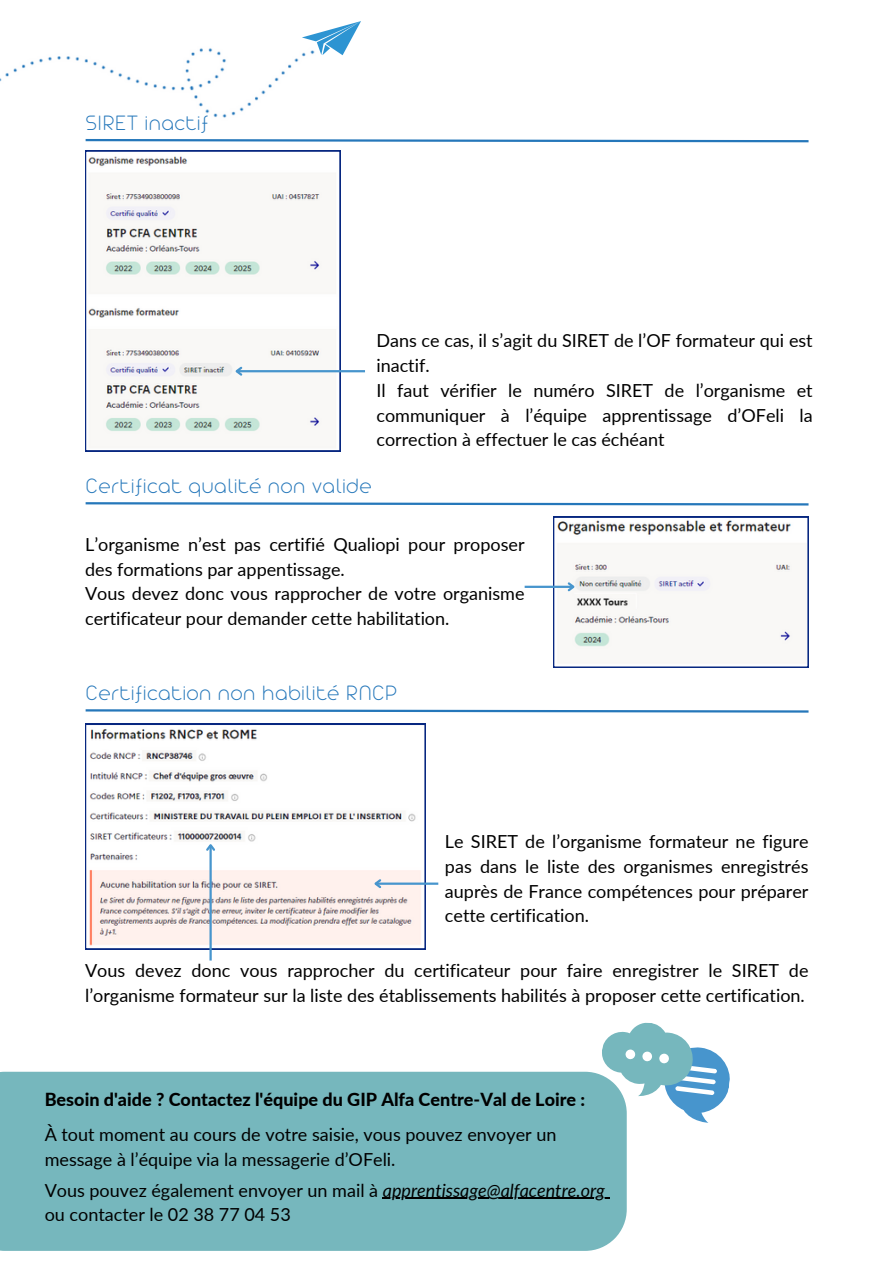
<style>
.page{position:relative;width:894px;height:1264px;background:#fff}
.page>*{position:absolute;margin:0;border:0;box-sizing:border-box;transform-origin:0 0}
.t1{font:200 22.5px "Arista Pro";letter-spacing:.04em;color:#2577ba}
.t2{font:18px/24.8px "Lato";color:#000}
.t3{font:800 18px "Lato";color:#000}
.s1{font-style:italic}
</style>
<div class="page">
<img style="left:0;top:48px;width:306px;height:70px">
<svg style="left:302px;top:21px;width:59px;height:34px"></svg>
<svg style="left:85px;top:502px;width:724px;height:4px"></svg>
<hr style="left:524px;top:585px;width:49px;height:3px;background:#4795cd">
<svg style="left:553px;top:517px;width:255px;height:150px"></svg>
<svg style="left:85px;top:709px;width:724px;height:4px"></svg>
<svg style="left:85px;top:724px;width:340px;height:225px"></svg>
<hr style="left:375px;top:882px;width:63px;height:2px;background:#4795cd">
<svg style="left:372px;top:877px;width:11px;height:13px"></svg>
<hr style="left:209px;top:845px;width:3px;height:115px;background:#4795cd">
<svg style="left:204px;top:841px;width:13px;height:11px"></svg>
<svg style="left:85px;top:139px;width:724px;height:4px"></svg>
<svg style="left:85px;top:151px;width:255px;height:300px"></svg>
<hr style="left:236px;top:370px;width:129px;height:2px;background:#4795cd">
<svg style="left:233px;top:365px;width:11px;height:13px"></svg>
<div style="left:0;top:1071px;width:626px;height:179px;background:#76b7bd"></div>
<svg style="left:597px;top:1022px;width:133px;height:103px"></svg>
<div style="left:625px;top:1049px;width:10px;height:10px;background:#fff;border-radius:50%"></div>
<div style="left:642px;top:1051px;width:10px;height:10px;background:#fff;border-radius:50%"></div>
<svg style="left:658px;top:1053px;width:11px;height:10px"></svg>
<hr style="left:382px;top:1197px;width:222px;height:1px;background:#000">
<h1 class="t1" style="left:86px;top:115px;width:124px">SIRET inactif</h1>
<p class="t2" style="left:376px;top:328px;width:438px">Dans ce cas, il s’agit du SIRET de l’OF formateur qui est inactif.</p>
<p class="t2" style="left:376px;top:377px;width:438px;text-align:justify">Il faut vérifier le numéro SIRET de l’organisme et communiquer à l’équipe apprentissage d’OFeli la correction à effectuer le cas échéant</p>
<p class="t1" style="left:86px;top:479px;width:287px">Certificat qualité non valide</p>
<p class="t2" style="left:85px;top:531px;width:441px">L’organisme n’est pas certifié Qualiopi pour proposer des formations par appentissage.</p>
<h1 class="t2" style="left:85px;top:581px;width:441px">Vous devez donc vous rapprocher de votre organisme certificateur pour demander cette habilitation.</h1>
<p class="t1" style="left:86px;top:686px;width:312px">Certification non habilité RNCP</p>
<p class="t2" style="left:445px;top:828px;width:365px;text-align:justify">Le SIRET de l’organisme formateur ne figure pas dans le liste des organismes enregistrés auprès de France compétences pour préparer cette certification.</p>
<p class="t2" style="left:85px;top:957px;width:724px">Vous devez donc vous rapprocher du certificateur pour faire enregistrer le SIRET de l’organisme formateur sur la liste des établissements habilités à proposer cette certification.</p>
<p class="t3" style="left:45px;top:1088px;width:542px">Besoin d'aide ? Contactez l'équipe du GIP Alfa Centre-Val de Loire :</p>
<p class="t2" style="left:45px;top:1121px;width:513px">À tout moment au cours de votre saisie, vous pouvez envoyer un message à l’équipe via la messagerie d’OFeli.</p>
<h2 class="t2" style="left:45px;top:1177px;width:561px">Vous pouvez également envoyer un mail à <span class="s1">apprentissage@alfacentre.org</span></h2>
<p class="t2" style="left:45px;top:1202px;width:247px">ou contacter le 02 38 77 04 53</p>
</div>
